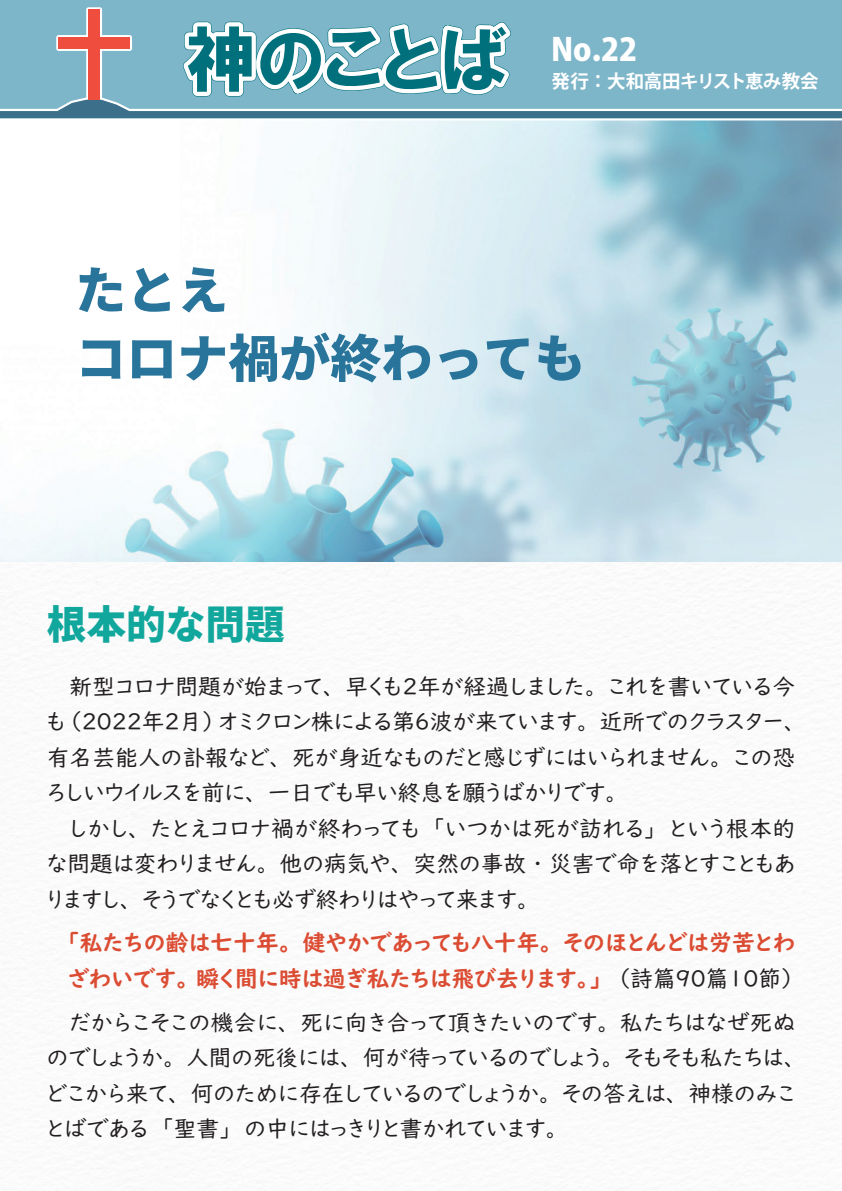
<style>
.page{position:relative;width:842px;height:1191px;background:#fff}
.page>*{position:absolute;margin:0;border:0;box-sizing:border-box;transform-origin:0 0}
.t1{font:800 51px/68px "Source Han Sans JP";color:#29749b}
.t2{font:800 39.6px "Source Han Sans JP";color:#12a79d}
.t3{font:800 31.2px "Koz Go Pro";color:#fff}
.t4{font:22.6px/35.4px "UD Digi Kyokasho NK R";letter-spacing:.005em;color:#231f20}
.t5{font:22.6px/35.4px "UD Digi Kyokasho NK B";letter-spacing:.005em;color:#db4c33}
.t6{font:700 18.4px "Koz Go Pro";letter-spacing:-.02em;color:#fff}
.s1{font-family:"UD Digi Kyokasho NK R";color:#231f20}
</style>
<div class="page">
<img style="left:0;top:131px;width:842px;height:430px">
<div style="left:0;top:0;width:842px;height:118px;background:#7db5c9"></div>
<div style="left:88px;top:10px;width:12px;height:90px;background:#ef4d3d"></div>
<svg style="left:0;top:13px;width:842px;height:118px"></svg>
<h3 class="t3" style="left:551px;top:29px;width:88px">No.22</h3>
<p class="t6" style="left:552px;top:69px;width:269px">発行：大和高田キリスト恵み教会</p>
<h1 class="t1" style="left:75px;top:257px;width:512px">たとえ<br>コロナ禍が終わっても</h1>
<h2 class="t2" style="left:47px;top:602px;width:240px">根本的な問題</h2>
<p class="t4" style="left:47px;top:669px;width:750px">　　新型コロナ問題が始まって、早くも２年が経過しました。これを書いている今も（２０２２年２月）オミクロン株による第６波が来ています。近所でのクラスター、有名芸能人の訃報など、死が身近なものだと感じずにはいられません。この恐ろしいウイルスを前に、一日でも早い終息を願うばかりです。<br>　　しかし、たとえコロナ禍が終わっても「いつかは死が訪れる」という根本的な問題は変わりません。他の病気や、突然の事故・災害で命を落とすこともありますし、そうでなくとも必ず終わりはやって来ます。</p>
<p class="t5" style="left:65px;top:925px;width:731px">「私たちの齢は七十年。健やかであっても八十年。そのほとんどは労苦とわざわいです。瞬く間に時は過ぎ私たちは飛び去ります。」<span class="s1">（詩篇９０篇１０節）</span></p>
<p class="t4" style="left:47px;top:1005px;width:750px;text-align:justify">　　だからこそこの機会に、死に向き合って頂きたいのです。私たちはなぜ死ぬのでしょうか。人間の死後には、何が待っているのでしょう。そもそも私たちは、どこから来て、何のために存在しているのでしょうか。その答えは、神様のみことばである「聖書」の中にはっきりと書かれています。</p>
</div>
